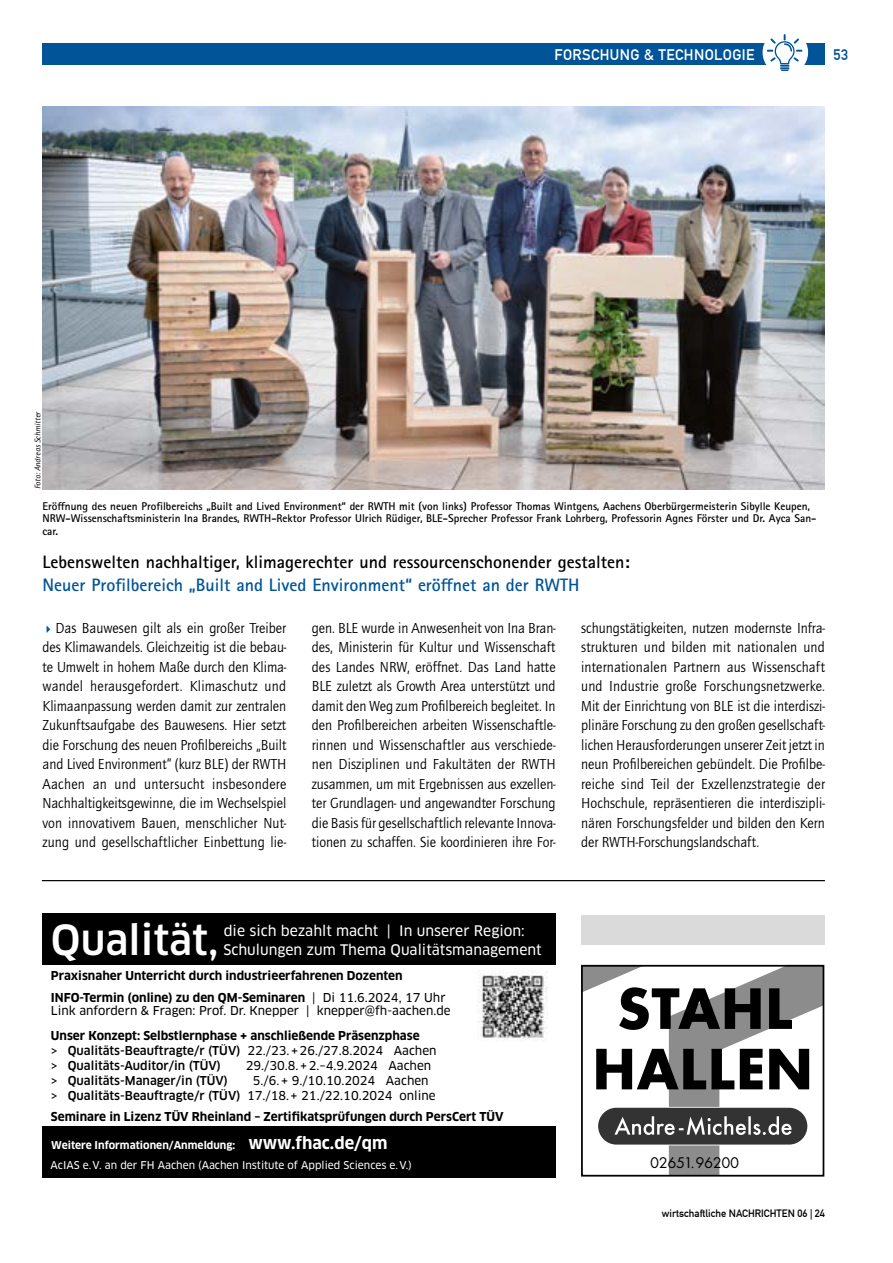
<style>
.page{position:relative;width:893px;height:1263px;background:#fff}
.page>*{position:absolute;margin:0;border:0;box-sizing:border-box;transform-origin:0 0}
.Grafik{font:500 40.5px "Clan OT";color:#fff}
.Headline_Spotlight{font:700 18px "Rotis Sans Serif Std";color:#000}
.Headline_Spotlight-2{font:700 18px "Rotis Sans Serif Std";color:#005497}
.Grafik-2{font:16.2px "Futura T";letter-spacing:-.025em;color:#000}
.Grundtext_Inhalt_Pfeil{font:15px/19.5px "Quay Sans ITC Std";color:#000;text-align:justify;scale:.95 1}
.t1{font:15px "DIN1451 Com Mittelschrift";letter-spacing:.025em;color:#fff}
.t2{font:15px "DIN1451 Com Mittelschrift";color:#005497}
.Grafik-3{font:14.25px/19.2px "Clan OT News";color:#fff}
.Grafik-4{font:12px/25px "Clan OT News";color:#000}
.Grafik-5{font:700 12px/21.6px "Clan OT";color:#000}
.Grafik-6{font:500 12px/15px "Clan OT";color:#000}
.t3{font:700 11.25px/12.8px "Rotis Sans Serif Std";color:#000}
.Grafik-7{font:10.5px/19.5px "Clan OT News";color:#fff}
.t4{font:10.5px "DIN1451 Com Mittelschrift";color:#000}
.Fotoverweis{font:italic 8.25px "Rotis Sans Serif Std";color:#000}
.s1{font-family:"Clan OT News";font-weight:400}
.s2{font-family:"Clan OT";font-weight:700}
.s3{font-family:"Clan OT";font-weight:500}
.s4{font-family:"Clan OT";font-weight:700;font-size:16.5px}
</style>
<div class="page">
<div style="left:43px;top:44px;width:782px;height:21px;background:#005497"></div>
<div style="left:763px;top:30px;width:45px;height:45px;background:#fff;border-radius:50%"></div>
<div style="left:763px;top:30px;width:45px;height:45px;border:1px solid #fff;border-radius:50%"></div>
<svg style="left:767px;top:34px;width:35px;height:37px"></svg>
<img style="left:43px;top:106px;width:782px;height:383px">
<div style="left:581px;top:915px;width:244px;height:30px;background:#dadada"></div>
<hr style="left:42px;top:880px;width:783px;height:1px;background:#000">
<div style="left:202px;top:913px;width:354px;height:51px;background:#000"></div>
<div style="left:43px;top:1126px;width:513px;height:51px;background:#000"></div>
<div style="left:43px;top:913px;width:180px;height:51px;background:#000"></div>
<img style="left:477px;top:972px;width:70px;height:69px">
<svg style="left:584px;top:968px;width:237px;height:205px"></svg>
<svg style="left:590px;top:1107px;width:219px;height:38px"></svg>
<div style="left:598px;top:1108px;width:209px;height:36px;background:#333;border-radius:18px"></div>
<svg style="left:614px;top:1116px;width:178px;height:19px"></svg>
<svg style="left:596px;top:987px;width:213px;height:102px"></svg>
<div style="left:581px;top:965px;width:243px;height:211px;border:2px solid #000"></div>
<p class="Fotoverweis" style="left:33px;top:489px;width:79px;rotate:-90deg">Foto: Andreas Schmitter</p>
<p class="t1" style="left:555px;top:45px;width:201px">FORSCHUNG &amp; TECHNOLOGIE</p>
<p class="t2" style="left:833px;top:45px;width:16px">53</p>
<p class="t3" style="left:43px;top:499px;width:775px">Eröffnung des neuen Profilbereichs „Built and Lived Environment“ der RWTH mit (von links) Professor Thomas Wintgens, Aachens Oberbürgermeisterin Sibylle Keupen,<br>NRW-Wissenschaftsministerin Ina Brandes, RWTH-Rektor Professor Ulrich Rüdiger, BLE-Sprecher Professor Frank Lohrberg, Professorin Agnes Förster und Dr. Ayca San&shy;car.</p>
<h1 class="Headline_Spotlight" style="left:43px;top:551px;width:589px">Lebenswelten nachhaltiger, klimagerechter und ressourcenschonender gestalten:</h1>
<h1 class="Headline_Spotlight-2" style="left:43px;top:573px;width:538px">Neuer Profilbereich „Built and Lived Environment“ eröffnet an der RWTH</h1>
<p class="Grundtext_Inhalt_Pfeil" style="left:43px;top:618px;width:258px;text-indent:13px">Das Bauwesen gilt als ein großer Treiber des Klimawandels. Gleichzeitig ist die bebau&shy;te Umwelt in hohem Maße durch den Klima&shy;wandel herausgefordert. Klimaschutz und Klimaanpassung werden damit zur zentralen Zukunftsaufgabe des Bauwesens. Hier setzt die Forschung des neuen Profilbereichs „Built and Lived Environment“ (kurz BLE) der RWTH Aachen an und untersucht insbesondere Nachhaltigkeitsgewinne, die im Wechselspiel von innovativem Bauen, menschlicher Nut&shy;zung und gesellschaftlicher Einbettung lie-</p>
<p class="Grundtext_Inhalt_Pfeil" style="left:312px;top:618px;width:258px">gen. BLE wurde in Anwesenheit von Ina Bran&shy;des, Ministerin für Kultur und Wissenschaft des Landes NRW, eröffnet. Das Land hatte BLE zuletzt als Growth Area unterstützt und damit den Weg zum Profilbereich begleitet. In den Profilbereichen arbeiten Wissenschaftle&shy;rinnen und Wissenschaftler aus verschiede&shy;nen Disziplinen und Fakultäten der RWTH zusammen, um mit Ergebnissen aus exzellen&shy;ter Grundlagen- und angewandter Forschung die Basis für gesellschaftlich relevante Innova&shy;tionen zu schaffen. Sie koordinieren ihre For-</p>
<p class="Grundtext_Inhalt_Pfeil" style="left:581px;top:618px;width:258px">schungstätigkeiten, nutzen modernste Infra&shy;strukturen und bilden mit nationalen und internationalen Partnern aus Wissenschaft und Industrie große Forschungsnetzwerke.<br>Mit der Einrichtung von BLE ist die interdiszi&shy;plinäre Forschung zu den großen gesellschaft&shy;lichen Herausforderungen unserer Zeit jetzt in neun Profilbereichen gebündelt. Die Profilbe&shy;reiche sind Teil der Exzellenzstrategie der Hochschule, repräsentieren die interdiszipli&shy;nären Forschungsfelder und bilden den Kern der RWTH-Forschungslandschaft.</p>
<p class="Grafik" style="left:51px;top:916px;width:169px">Qualität,</p>
<p class="Grafik-3" style="left:223px;top:921px;width:320px">die sich bezahlt macht | In unserer Region:<br>Schulungen zum Thema Qualitätsmanagement</p>
<p class="Grafik-5" style="left:51px;top:965px;width:396px">Praxisnaher Unterricht durch industrieerfahrenen Dozenten<br>INFO-Termin (online) zu den QM-Seminaren <span class="s1">| Di 11.6.2024, 17 Uhr</span></p>
<p class="Grafik-4" style="left:51px;top:998px;width:401px">Link anfordern &amp; Fragen: Prof. Dr. Knepper | knepper@fh-aachen.de<br><span class="s2">Unser Konzept: Selbstlernphase + anschließende Präsenzphase</span></p>
<p class="Grafik-6" style="left:51px;top:1043px;width:387px"><span class="s1">&gt;</span> Qualitäts-Beauftragte/r (TÜV) <span class="s1">22./23.+26./27.8.2024 Aachen &gt;</span> Qualitäts-Auditor/in (TÜV)</p>
<p class="Grafik-4" style="left:246px;top:1053px;width:187px">29./30.8.+2.–4.9.2024 Aachen</p>
<p class="Grafik-6" style="left:51px;top:1073px;width:179px"><span class="s1">&gt;</span> Qualitäts-Manager/in (TÜV)</p>
<p class="Grafik-4" style="left:51px;top:1073px;width:386px;line-height:15px;text-indent:202px">5./6.+ 9./10.10.2024 Aachen &gt; <span class="s3">Qualitäts-Beauftragte/r (TÜV)</span> 17./18.+ 21./22.10.2024 online</p>
<p class="Grafik-5" style="left:51px;top:1106px;width:454px">Seminare in Lizenz TÜV Rheinland – Zertifikatsprüfungen durch PersCert TÜV</p>
<p class="Grafik-7" style="left:51px;top:1135px;width:363px"><span class="s2">Weitere Informationen/Anmeldung:</span> <span class="s4">www.fhac.de/qm<br></span>AcIAS e.V. an der FH Aachen (Aachen Institute of Applied Sciences e.V.)</p>
<p class="Grafik-2" style="left:650px;top:1153px;width:91px">02651.96200</p>
<p class="t4" style="left:662px;top:1207px;width:164px">wirtschaftliche NACHRICHTEN 06 | 24</p>
</div>
